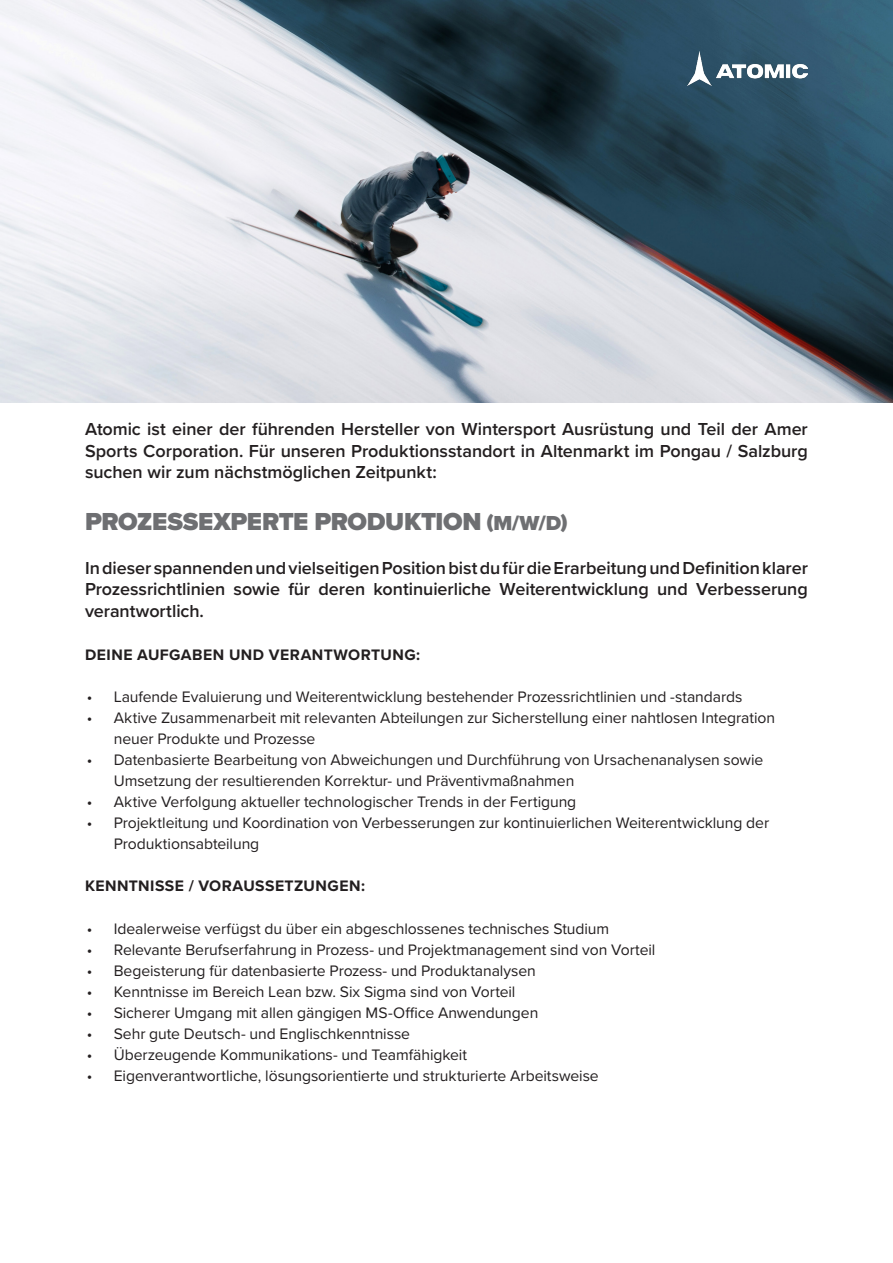
<style>
.page{position:relative;width:893px;height:1263px;background:#fff}
.page>*{position:absolute;margin:0;border:0;box-sizing:border-box;transform-origin:0 0}
.t1{font:900 25.5px "Proxima Nova";letter-spacing:-.01em;color:#6e6f72}
.t2{font:600 18px/21.6px "Proxima Nova";letter-spacing:-.005em;color:#231f20;text-align:justify}
.t3{font:15.75px/21px "Proxima Nova";letter-spacing:-.005em;color:#231f20}
.t4{font:700 15.75px "Proxima Nova";letter-spacing:.03em;color:#231f20}
.s1{font-size:21px}
</style>
<div class="page">
<img style="left:0;top:0;width:893px;height:402px">
<img style="left:687px;top:51px;width:121px;height:34px">
<p class="t2" style="left:85px;top:418px;width:724px">Atomic ist einer der führenden Hersteller von Wintersport Ausrüstung und Teil der Amer Sports Corporation. Für unseren Produktionsstandort in Altenmarkt im Pongau / Salzburg suchen wir zum nächstmöglichen Zeitpunkt:</p>
<p class="t1" style="left:85px;top:503px;width:484px">PROZESSEXPERTE PRODUKTION <span class="s1">(M/W/D)</span></p>
<p class="t2" style="left:85px;top:556px;width:724px">In dieser spannenden und vielseitigen Position bist du für die Erarbeitung und Definition klarer Prozessrichtlinien sowie für deren kontinuierliche Weiterentwicklung und Verbesserung verantwortlich.</p>
<p class="t4" style="left:85px;top:643px;width:337px">DEINE AUFGABEN UND VERANTWORTUNG:</p>
<p class="t3" style="left:87px;top:685px;width:657px">• Laufende Evaluierung und Weiterentwicklung bestehender Prozessrichtlinien und -standards</p>
<p class="t3" style="left:114px;top:706px;width:663px;text-indent:-27px">• Aktive Zusammenarbeit mit relevanten Abteilungen zur Sicherstellung einer nahtlosen Integration neuer Produkte und Prozesse</p>
<p class="t3" style="left:114px;top:748px;width:651px;text-indent:-27px">• Datenbasierte Bearbeitung von Abweichungen und Durchführung von Ursachenanalysen sowie<br>Umsetzung der resultierenden Korrektur- und Präventivmaßnahmen</p>
<p class="t3" style="left:87px;top:790px;width:491px">• Aktive Verfolgung aktueller technologischer Trends in der Fertigung</p>
<p class="t3" style="left:114px;top:811px;width:657px;text-indent:-27px">• Projektleitung und Koordination von Verbesserungen zur kontinuierlichen Weiterentwicklung der<br>Produktionsabteilung</p>
<p class="t4" style="left:85px;top:874px;width:281px">KENNTNISSE / VORAUSSETZUNGEN:</p>
<p class="t3" style="left:87px;top:917px;width:524px">• Idealerweise verfügst du über ein abgeschlossenes technisches Studium</p>
<p class="t3" style="left:87px;top:938px;width:570px">• Relevante Berufserfahrung in Prozess- und Projektmanagement sind von Vorteil</p>
<p class="t3" style="left:87px;top:959px;width:451px">• Begeisterung für datenbasierte Prozess- und Produktanalysen</p>
<p class="t3" style="left:87px;top:980px;width:430px">• Kenntnisse im Bereich Lean bzw. Six Sigma sind von Vorteil</p>
<p class="t3" style="left:87px;top:1001px;width:453px">• Sicherer Umgang mit allen gängigen MS-Office Anwendungen</p>
<p class="t3" style="left:87px;top:1022px;width:325px">• Sehr gute Deutsch- und Englischkenntnisse</p>
<p class="t3" style="left:87px;top:1043px;width:382px">• Überzeugende Kommunikations- und Teamfähigkeit</p>
<p class="t3" style="left:87px;top:1064px;width:514px">• Eigenverantwortliche, lösungsorientierte und strukturierte Arbeitsweise</p>
</div>
